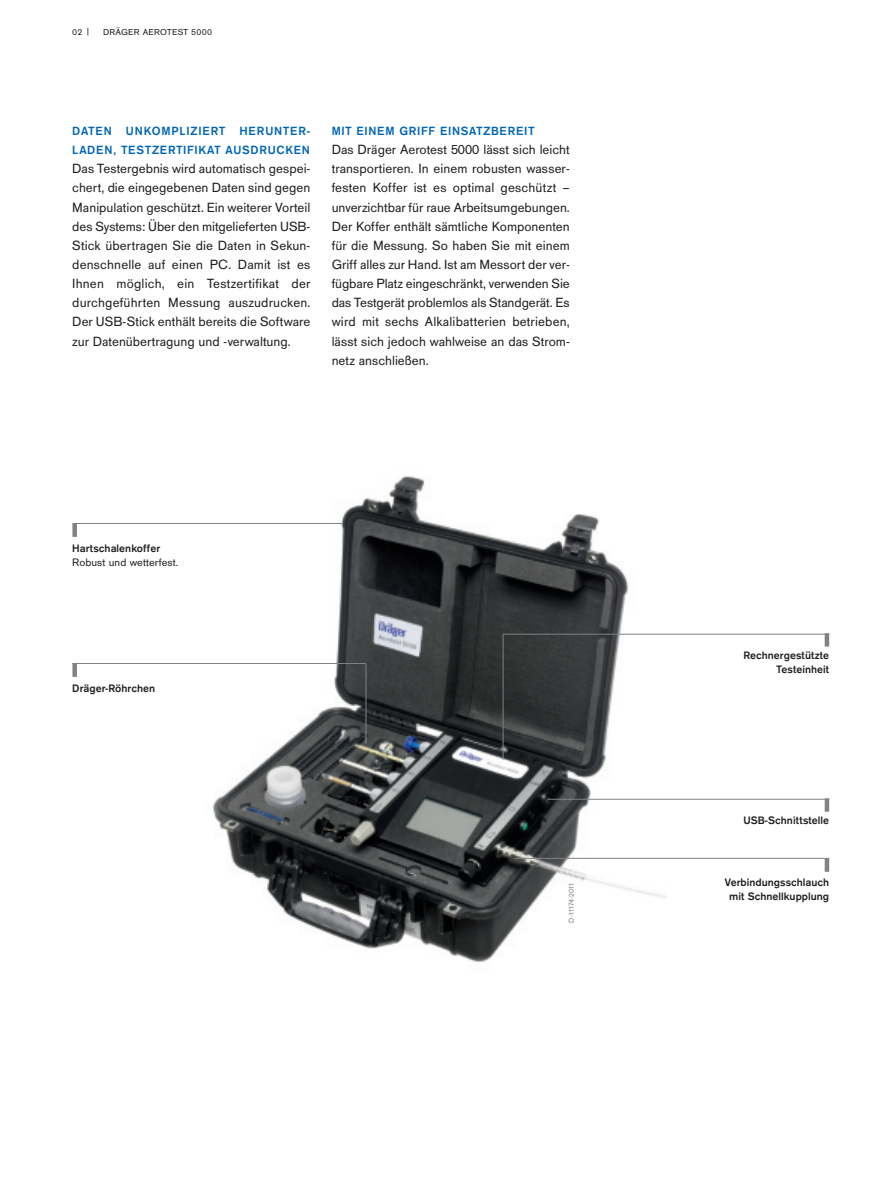
<style>
.page{position:relative;width:893px;height:1191px;background:#fff}
.page>*{position:absolute;margin:0;border:0;box-sizing:border-box;transform-origin:0 0}
.t1{font:13.8px/19.2px "Draeger San";color:#231f20;text-align:justify}
.t2{font:700 12.3px/19.2px "Draeger San";letter-spacing:.065em;color:#0166b3}
.t3{font:700 11.25px/14.2px "Draeger San";color:#231f20;text-align:center}
.t4{font:11.25px "Draeger San";color:#231f20}
.t5{font:9px "Draeger San Tab";letter-spacing:.03em;color:#231f20}
.t6{font:7.5px "Draeger San";color:#808285}
</style>
<div class="page">
<img style="left:213px;top:475px;width:453px;height:488px">
<hr style="left:72px;top:523px;width:270px;height:1px;background:#808285">
<div style="left:72px;top:523px;width:5px;height:14px;background:#808285"></div>
<hr style="left:72px;top:663px;width:294px;height:1px;background:#808285">
<div style="left:72px;top:663px;width:5px;height:14px;background:#808285"></div>
<hr style="left:825px;top:798px;width:4px;height:13px;background:#808285">
<hr style="left:548px;top:799px;width:281px;height:1px;background:#808285">
<hr style="left:825px;top:858px;width:4px;height:13px;background:#808285">
<hr style="left:514px;top:858px;width:315px;height:1px;background:#808285">
<hr style="left:366px;top:663px;width:1px;height:80px;background:#808285">
<hr style="left:825px;top:633px;width:4px;height:13px;background:#808285">
<hr style="left:503px;top:634px;width:326px;height:1px;background:#808285">
<hr style="left:503px;top:634px;width:1px;height:125px;background:#808285">
<p class="t5" style="left:72px;top:26px;width:20px">02 |</p>
<p class="t5" style="left:103px;top:26px;width:111px">DRÄGER AEROTEST 5000</p>
<p class="t2" style="left:72px;top:121px;width:240px">DATEN UNKOMPLIZIERT HERUNTER-<br>LADEN, TESTZERTIFIKAT AUSDRUCKEN</p>
<p class="t1" style="left:72px;top:159px;width:240px">Das Testergebnis wird automatisch gespei&shy;chert, die eingegebenen Daten sind gegen Manipulation geschützt. Ein weiterer Vorteil des Systems: Über den mitgelieferten USB-Stick übertragen Sie die Daten in Sekun&shy;denschnelle auf einen PC. Damit ist es Ihnen möglich, ein Testzertifikat der durchgeführten Messung auszudrucken.<br>Der USB-Stick enthält bereits die Software zur Datenübertragung und -verwaltung.</p>
<p class="t2" style="left:332px;top:121px;width:204px">MIT EINEM GRIFF EINSATZBEREIT</p>
<p class="t1" style="left:332px;top:140px;width:240px">Das Dräger Aerotest 5000 lässt sich leicht transportieren. In einem robusten wasser&shy;festen Koffer ist es optimal geschützt – unverzichtbar für raue Arbeitsumgebungen.<br>Der Koffer enthält sämtliche Komponenten für die Messung. So haben Sie mit einem Griff alles zur Hand. Ist am Messort der ver&shy;fügbare Platz eingeschränkt, verwenden Sie das Testgerät problemlos als Standgerät. Es wird mit sechs Alkalibatterien betrieben, lässt sich jedoch wahlweise an das Strom&shy;netz anschließen.</p>
<p class="t3" style="left:72px;top:540px;width:89px">Hartschalenkoffer</p>
<p class="t4" style="left:72px;top:555px;width:108px">Robust und wetterfest.</p>
<p class="t3" style="left:72px;top:680px;width:84px">Dräger-Röhrchen</p>
<p class="t6" style="left:567px;top:922px;width:41px;rotate:-90deg">D-11174-2011</p>
<p class="t3" style="left:743px;top:648px;width:87px;text-align:right">Rechnergestützte<br>Testeinheit</p>
<p class="t3" style="left:743px;top:813px;width:87px">USB-Schnittstelle</p>
<p class="t3" style="left:725px;top:874px;width:106px">Verbindungsschlauch mit Schnellkupplung</p>
</div>
